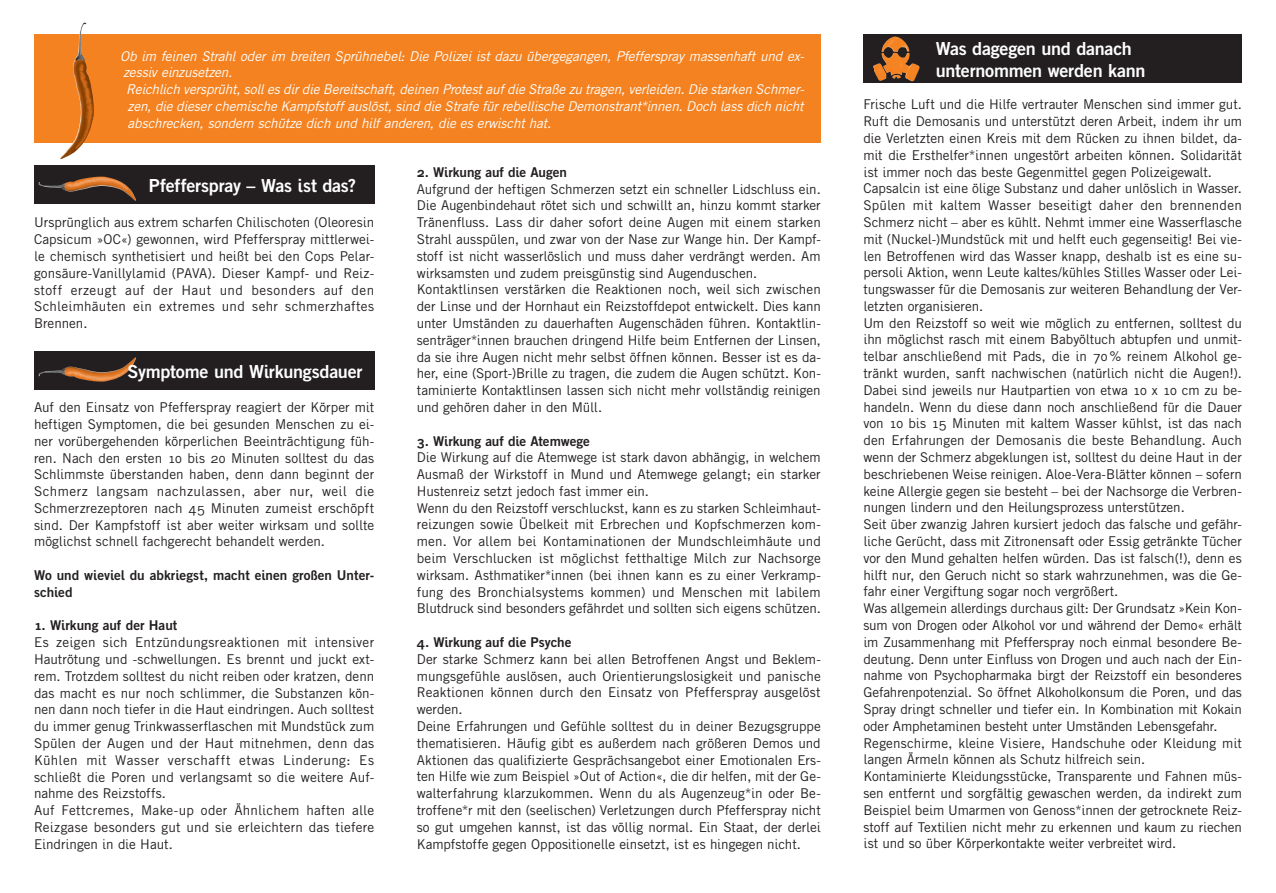
<style>
.page{position:relative;width:1276px;height:893px;background:#fff}
.page>*{position:absolute;margin:0;border:0;box-sizing:border-box;transform-origin:0 0}
.t1{font:700 18px/21.6px "Silber";letter-spacing:-.015em;color:#fff}
.t2{font:13.5px/16.8px "Silber";letter-spacing:-.005em;color:#231f20}
.t3{font:italic 13.5px "Silber";letter-spacing:-.01em;color:#fff}
.t4{font:700 13.5px/16.8px "Silber";color:#231f20}
</style>
<div class="page">
<div style="left:863px;top:35px;width:379px;height:48px;background:#231f20"></div>
<img style="left:881px;top:37px;width:28px;height:15px">
<div style="left:34px;top:166px;width:340px;height:38px;background:#231f20"></div>
<img style="left:38px;top:177px;width:61px;height:15px">
<div style="left:34px;top:351px;width:340px;height:39px;background:#231f20"></div>
<img style="left:43px;top:357px;width:92px;height:15px">
<div style="left:34px;top:34px;width:787px;height:109px;background:#f58220"></div>
<img style="left:70px;top:23px;width:14px;height:124px">
<p class="t3" style="left:120px;top:48px;width:685px">Ob im feinen Strahl oder im breiten Sprühnebel: Die Polizei ist dazu übergegangen, Pfefferspray massenhaft und ex-</p>
<p class="t3" style="left:123px;top:64px;width:111px">zessiv einzusetzen.</p>
<p class="t3" style="left:126px;top:81px;width:679px">Reichlich versprüht, soll es dir die Bereitschaft, deinen Protest auf die Straße zu tragen, verleiden. Die starken Schmer-</p>
<p class="t3" style="left:128px;top:98px;width:677px">zen, die dieser chemische Kampfstoff auslöst, sind die Strafe für rebellische Demonstrant*innen. Doch lass dich nicht</p>
<p class="t3" style="left:128px;top:115px;width:425px">abschrecken, sondern schütze dich und hilf anderen, die es erwischt hat.</p>
<h1 class="t1" style="left:149px;top:175px;width:209px">Pfefferspray – Was ist das?</h1>
<p class="t2" style="left:34px;top:214px;width:342px;text-align:justify">Ursprünglich aus extrem scharfen Chilischoten (Oleoresin Capsicum »OC«) gewonnen, wird Pfefferspray mittlerwei&shy;le chemisch synthetisiert und heißt bei den Cops Pelar&shy;gonsäure-Vanillylamid (PAVA). Dieser Kampf- und Reiz&shy;stoff erzeugt auf der Haut und besonders auf den Schleimhäuten ein extremes und sehr schmerzhaftes Brennen.</p>
<h1 class="t1" style="left:128px;top:360px;width:236px">Symptome und Wirkungsdauer</h1>
<p class="t2" style="left:34px;top:399px;width:342px;text-align:justify">Auf den Einsatz von Pfefferspray reagiert der Körper mit heftigen Symptomen, die bei gesunden Menschen zu ei&shy;ner vorübergehenden körperlichen Beeinträchtigung füh&shy;ren. Nach den ersten 10 bis 20 Minuten solltest du das Schlimmste überstanden haben, denn dann beginnt der Schmerz langsam nachzulassen, aber nur, weil die Schmerzrezeptoren nach 45 Minuten zumeist erschöpft sind. Der Kampfstoff ist aber weiter wirksam und sollte möglichst schnell fachgerecht behandelt werden.</p>
<p class="t4" style="left:34px;top:567px;width:342px">Wo und wieviel du abkriegst, macht einen großen Unter&shy;schied</p>
<p class="t4" style="left:34px;top:617px;width:145px">1. Wirkung auf der Haut</p>
<p class="t2" style="left:34px;top:634px;width:342px">Es zeigen sich Entzündungsreaktionen mit intensiver Hautrötung und -schwellungen. Es brennt und juckt ext&shy;rem. Trotzdem solltest du nicht reiben oder kratzen, denn das macht es nur noch schlimmer, die Substanzen kön&shy;nen dann noch tiefer in die Haut eindringen. Auch solltest du immer genug Trinkwasserflaschen mit Mundstück zum Spülen der Augen und der Haut mitnehmen, denn das Kühlen mit Wasser verschafft etwas Linderung: Es schließt die Poren und verlangsamt so die weitere Auf&shy;nahme des Reizstoffs.<br>Auf Fettcremes, Make-up oder Ähnlichem haften alle Reizgase besonders gut und sie erleichtern das tiefere Eindringen in die Haut.</p>
<p class="t4" style="left:417px;top:163px;width:152px">2. Wirkung auf die Augen</p>
<p class="t2" style="left:417px;top:180px;width:406px">Aufgrund der heftigen Schmerzen setzt ein schneller Lidschluss ein.<br>Die Augenbindehaut rötet sich und schwillt an, hinzu kommt starker Tränenfluss. Lass dir daher sofort deine Augen mit einem starken Strahl ausspülen, und zwar von der Nase zur Wange hin. Der Kampf&shy;stoff ist nicht wasserlöslich und muss daher verdrängt werden. Am wirksamsten und zudem preisgünstig sind Augenduschen.<br>Kontaktlinsen verstärken die Reaktionen noch, weil sich zwischen der Linse und der Hornhaut ein Reizstoffdepot entwickelt. Dies kann unter Umständen zu dauerhaften Augenschäden führen. Kontaktlin&shy;senträger*innen brauchen dringend Hilfe beim Entfernen der Linsen, da sie ihre Augen nicht mehr selbst öffnen können. Besser ist es da&shy;her, eine (Sport-)Brille zu tragen, die zudem die Augen schützt. Kon&shy;taminierte Kontaktlinsen lassen sich nicht mehr vollständig reinigen und gehören daher in den Müll.</p>
<p class="t4" style="left:417px;top:432px;width:175px">3. Wirkung auf die Atemwege</p>
<p class="t2" style="left:417px;top:449px;width:405px">Die Wirkung auf die Atemwege ist stark davon abhängig, in welchem Ausmaß der Wirkstoff in Mund und Atemwege gelangt; ein starker Hustenreiz setzt jedoch fast immer ein.<br>Wenn du den Reizstoff verschluckst, kann es zu starken Schleimhaut&shy;reizungen sowie Übelkeit mit Erbrechen und Kopfschmerzen kom&shy;men. Vor allem bei Kontaminationen der Mundschleimhäute und beim Verschlucken ist möglichst fetthaltige Milch zur Nachsorge wirksam. Asthmatiker*innen (bei ihnen kann es zu einer Verkramp&shy;fung des Bronchialsystems kommen) und Menschen mit labilem Blutdruck sind besonders gefährdet und sollten sich eigens schützen.</p>
<p class="t4" style="left:417px;top:634px;width:156px">4. Wirkung auf die Psyche</p>
<p class="t2" style="left:417px;top:650px;width:405px">Der starke Schmerz kann bei allen Betroffenen Angst und Beklem&shy;mungsgefühle auslösen, auch Orientierungslosigkeit und panische Reaktionen können durch den Einsatz von Pfefferspray ausgelöst werden.<br>Deine Erfahrungen und Gefühle solltest du in deiner Bezugsgruppe thematisieren. Häufig gibt es außerdem nach größeren Demos und Aktionen das qualifizierte Gesprächsangebot einer Emotionalen Ers&shy;ten Hilfe wie zum Beispiel »Out of Action«, die dir helfen, mit der Ge&shy;walterfahrung klarzukommen. Wenn du als Augenzeug*in oder Be&shy;troffene*r mit den (seelischen) Verletzungen durch Pfefferspray nicht so gut umgehen kannst, ist das völlig normal. Ein Staat, der derlei Kampfstoffe gegen Oppositionelle einsetzt, ist es hingegen nicht.</p>
<h1 class="t1" style="left:935px;top:38px;width:211px">Was dagegen und danach unternommen werden kann</h1>
<p class="t2" style="left:863px;top:96px;width:380px">Frische Luft und die Hilfe vertrauter Menschen sind immer gut.<br>Ruft die Demosanis und unterstützt deren Arbeit, indem ihr um die Verletzten einen Kreis mit dem Rücken zu ihnen bildet, da&shy;mit die Ersthelfer*innen ungestört arbeiten können. Solidarität ist immer noch das beste Gegenmittel gegen Polizeigewalt.<br>Capsalcin ist eine ölige Substanz und daher unlöslich in Wasser.<br>Spülen mit kaltem Wasser beseitigt daher den brennenden Schmerz nicht – aber es kühlt. Nehmt immer eine Wasserflasche mit (Nuckel-)Mundstück mit und helft euch gegenseitig! Bei vie&shy;len Betroffenen wird das Wasser knapp, deshalb ist es eine su&shy;persoli Aktion, wenn Leute kaltes/kühles Stilles Wasser oder Lei&shy;tungswasser für die Demosanis zur weiteren Behandlung der Ver&shy;letzten organisieren.<br>Um den Reizstoff so weit wie möglich zu entfernen, solltest du ihn möglichst rasch mit einem Babyöltuch abtupfen und unmit&shy;telbar anschließend mit Pads, die in 70% reinem Alkohol ge&shy;tränkt wurden, sanft nachwischen (natürlich nicht die Augen!).<br>Dabei sind jeweils nur Hautpartien von etwa 10 x 10 cm zu be&shy;handeln. Wenn du diese dann noch anschließend für die Dauer von 10 bis 15 Minuten mit kaltem Wasser kühlst, ist das nach den Erfahrungen der Demosanis die beste Behandlung. Auch wenn der Schmerz abgeklungen ist, solltest du deine Haut in der beschriebenen Weise reinigen. Aloe-Vera-Blätter können – sofern keine Allergie gegen sie besteht – bei der Nachsorge die Verbren&shy;nungen lindern und den Heilungsprozess unterstützen.<br>Seit über zwanzig Jahren kursiert jedoch das falsche und gefähr&shy;liche Gerücht, dass mit Zitronensaft oder Essig getränkte Tücher vor den Mund gehalten helfen würden. Das ist falsch(!), denn es hilft nur, den Geruch nicht so stark wahrzunehmen, was die Ge&shy;fahr einer Vergiftung sogar noch vergrößert.<br>Was allgemein allerdings durchaus gilt: Der Grundsatz »Kein Kon&shy;sum von Drogen oder Alkohol vor und während der Demo« erhält im Zusammenhang mit Pfefferspray noch einmal besondere Be&shy;deutung. Denn unter Einfluss von Drogen und auch nach der Ein&shy;nahme von Psychopharmaka birgt der Reizstoff ein besonderes Gefahrenpotenzial. So öffnet Alkoholkonsum die Poren, und das Spray dringt schneller und tiefer ein. In Kombination mit Kokain oder Amphetaminen besteht unter Umständen Lebensgefahr.<br>Regenschirme, kleine Visiere, Handschuhe oder Kleidung mit langen Ärmeln können als Schutz hilfreich sein.<br>Kontaminierte Kleidungsstücke, Transparente und Fahnen müs&shy;sen entfernt und sorgfältig gewaschen werden, da indirekt zum Beispiel beim Umarmen von Genoss*innen der getrocknete Reiz&shy;stoff auf Textilien nicht mehr zu erkennen und kaum zu riechen ist und so über Körperkontakte weiter verbreitet wird.</p>
</div>
